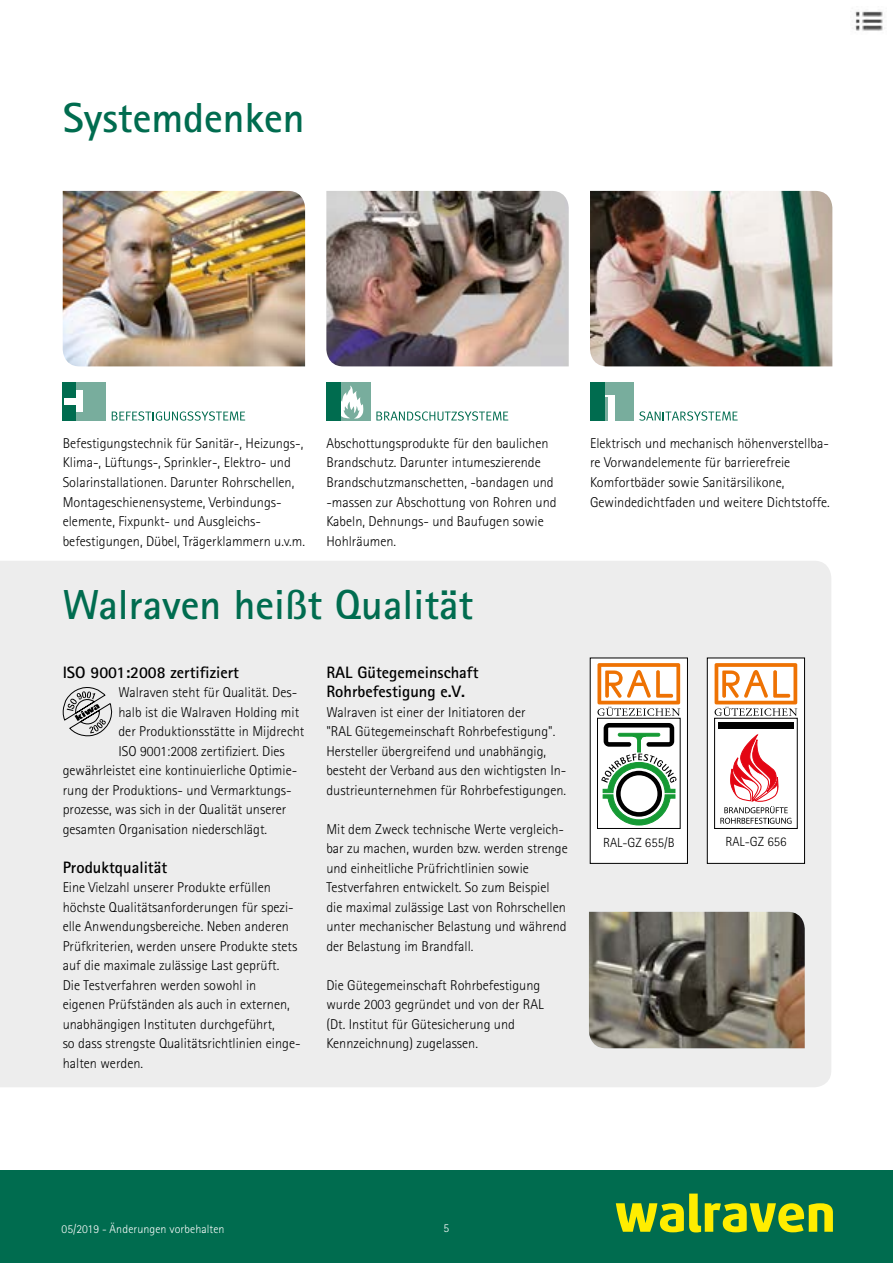
<style>
.page{position:relative;width:893px;height:1263px;background:#fff}
.page>*{position:absolute;margin:0;border:0;box-sizing:border-box;transform-origin:0 0}
.Main_title{font:700 42px "Rotis Sans Serif Std";color:#006c4f}
.Tussenkopjes{font:700 16.5px "Rotis Sans Serif Std";color:#000}
.Plain_text{font:300 14.25px/19.5px "Rotis Sans Serif Std";color:#000}
.t1{font:300 13.2px "Rotis Sans Serif Std";color:#000}
.t2{font:300 12px "Rotis Sans Serif Std";letter-spacing:.01em;color:#fff}
</style>
<div class="page">
<div style="left:0;top:561px;width:831px;height:526px;background:#ededed"></div>
<img style="left:589px;top:912px;width:216px;height:136px">
<div style="left:590px;top:658px;width:97px;height:205px;background:#fff"></div>
<div style="left:590px;top:658px;width:98px;height:205px;border:1px solid #000"></div>
<div style="left:707px;top:658px;width:97px;height:205px;background:#fff"></div>
<div style="left:707px;top:658px;width:98px;height:205px;border:1px solid #000"></div>
<svg style="left:597px;top:663px;width:83px;height:53px"></svg>
<svg style="left:601px;top:753px;width:76px;height:72px"></svg>
<svg style="left:604px;top:723px;width:70px;height:24px"></svg>
<svg style="left:715px;top:663px;width:82px;height:53px"></svg>
<svg style="left:720px;top:735px;width:71px;height:89px"></svg>
<div style="left:718px;top:722px;width:75px;height:7px;background:#000"></div>
<svg style="left:63px;top:687px;width:49px;height:49px;background:#b7b7b7"></svg>
<img style="left:63px;top:191px;width:242px;height:175px">
<img style="left:590px;top:191px;width:242px;height:175px">
<img style="left:326px;top:191px;width:243px;height:175px">
<div style="left:76px;top:382px;width:29px;height:39px;background:#78ad9d"></div>
<div style="left:63px;top:382px;width:13px;height:39px;background:#006c4f"></div>
<div style="left:76px;top:390px;width:7px;height:22px;background:#fff"></div>
<div style="left:64px;top:398px;width:12px;height:6px;background:#fff"></div>
<svg style="left:112px;top:411px;width:133px;height:10px"></svg>
<svg style="left:376px;top:411px;width:132px;height:10px"></svg>
<div style="left:341px;top:382px;width:29px;height:39px;background:#78ad9d"></div>
<svg style="left:341px;top:386px;width:23px;height:33px"></svg>
<div style="left:326px;top:382px;width:15px;height:39px;background:#006c4f"></div>
<svg style="left:639px;top:411px;width:99px;height:10px"></svg>
<div style="left:605px;top:382px;width:29px;height:39px;background:#78ad9d"></div>
<div style="left:608px;top:395px;width:7px;height:26px;background:#fff"></div>
<div style="left:590px;top:382px;width:15px;height:39px;background:#006c4f"></div>
<img style="left:855px;top:11px;width:28px;height:20px">
<div style="left:0;top:1170px;width:893px;height:93px;background:#006c4f"></div>
<svg style="left:616px;top:1193px;width:217px;height:39px"></svg>
<p class="Main_title" style="left:63px;top:91px;width:243px">Systemdenken</p>
<p class="Plain_text" style="left:63px;top:433px;width:242px">Befestigungstechnik für Sanitär-, Heizungs-, Klima-, Lüftungs-, Sprinkler-, Elektro- und Solarinstallationen. Darunter Rohrschellen, Montageschienensysteme, Verbindungs&shy;elemente, Fixpunkt- und Ausgleichs-</p>
<p class="Plain_text" style="left:63px;top:531px;width:244px">befestigungen, Dübel, Trägerklammern u.v.m.</p>
<p class="Plain_text" style="left:326px;top:433px;width:232px">Abschottungsprodukte für den baulichen Brandschutz. Darunter intumeszierende Brandschutzmanschetten, -bandagen und -massen zur Abschottung von Rohren und Kabeln, Dehnungs- und Baufugen sowie Hohlräumen.</p>
<p class="Main_title" style="left:63px;top:578px;width:412px">Walraven heißt Qualität</p>
<p class="Tussenkopjes" style="left:63px;top:661px;width:178px">ISO 9001:2008 zertifiziert</p>
<p class="Plain_text" style="left:118px;top:682px;width:180px">Walraven steht für Qualität. Des-</p>
<p class="Plain_text" style="left:118px;top:702px;width:182px">halb ist die Walraven Holding mit</p>
<p class="Plain_text" style="left:118px;top:721px;width:187px">der Produktionsstätte in Mijdrecht</p>
<p class="Plain_text" style="left:118px;top:741px;width:168px">ISO 9001:2008 zertifiziert. Dies</p>
<p class="Plain_text" style="left:63px;top:760px;width:236px">gewährleistet eine kontinuierliche Optimie-</p>
<p class="Plain_text" style="left:63px;top:780px;width:231px">rung der Produktions- und Vermarktungs-</p>
<p class="Plain_text" style="left:63px;top:799px;width:225px">prozesse, was sich in der Qualität unserer</p>
<p class="Plain_text" style="left:63px;top:819px;width:206px">gesamten Organisation niederschlägt.</p>
<p class="Tussenkopjes" style="left:63px;top:856px;width:106px">Produktqualität</p>
<p class="Plain_text" style="left:63px;top:877px;width:236px">Eine Vielzahl unserer Produkte erfüllen höchste Qualitätsanforderungen für spezi&shy;elle Anwendungsbereiche. Neben anderen Prüfkriterien, werden unsere Produkte stets auf die maximale zulässige Last geprüft.</p>
<p class="Plain_text" style="left:63px;top:975px;width:195px">Die Testverfahren werden sowohl in</p>
<p class="Plain_text" style="left:63px;top:994px;width:229px">eigenen Prüfständen als auch in externen, unabhängigen Instituten durchgeführt,</p>
<p class="Plain_text" style="left:63px;top:1033px;width:239px">so dass strengste Qualitätsrichtlinien einge&shy;halten werden.</p>
<p class="Tussenkopjes" style="left:326px;top:661px;width:154px">RAL Gütegemeinschaft</p>
<p class="Tussenkopjes" style="left:326px;top:681px;width:140px">Rohrbefestigung e.V.</p>
<p class="Plain_text" style="left:326px;top:702px;width:201px">Walraven ist einer der Initiatoren der</p>
<p class="Plain_text" style="left:326px;top:721px;width:231px">"RAL Gütegemeinschaft Rohrbefestigung".</p>
<p class="Plain_text" style="left:326px;top:741px;width:242px">Hersteller übergreifend und unabhängig, besteht der Verband aus den wichtigsten In&shy;dustrieunternehmen für Rohrbefestigungen.</p>
<p class="Plain_text" style="left:326px;top:819px;width:243px">Mit dem Zweck technische Werte vergleich&shy;bar zu machen, wurden bzw. werden strenge und einheitliche Prüfrichtlinien sowie Testverfahren entwickelt. So zum Beispiel die maximal zulässige Last von Rohrschellen unter mechanischer Belastung und während der Belastung im Brandfall.</p>
<p class="Plain_text" style="left:326px;top:975px;width:219px">Die Gütegemeinschaft Rohrbefestigung wurde 2003 gegründet und von der RAL</p>
<p class="Plain_text" style="left:326px;top:1014px;width:190px">(Dt. Institut für Gütesicherung und</p>
<p class="Plain_text" style="left:326px;top:1033px;width:153px">Kennzeichnung) zugelassen.</p>
<p class="Plain_text" style="left:590px;top:433px;width:241px">Elektrisch und mechanisch höhenverstellba&shy;re Vorwandelemente für barrierefreie</p>
<p class="Plain_text" style="left:590px;top:472px;width:196px">Komfortbäder sowie Sanitärsilikone,</p>
<p class="Plain_text" style="left:590px;top:492px;width:241px">Gewindedichtfaden und weitere Dichtstoffe.</p>
<p class="t1" style="left:603px;top:835px;width:73px">RAL-GZ 655/B</p>
<p class="t1" style="left:725px;top:834px;width:62px">RAL-GZ 656</p>
<p class="t2" style="left:62px;top:1221px;width:164px">05/2019 - Änderungen vorbehalten</p>
<p class="t2" style="left:444px;top:1221px;width:7px">5</p>
</div>
